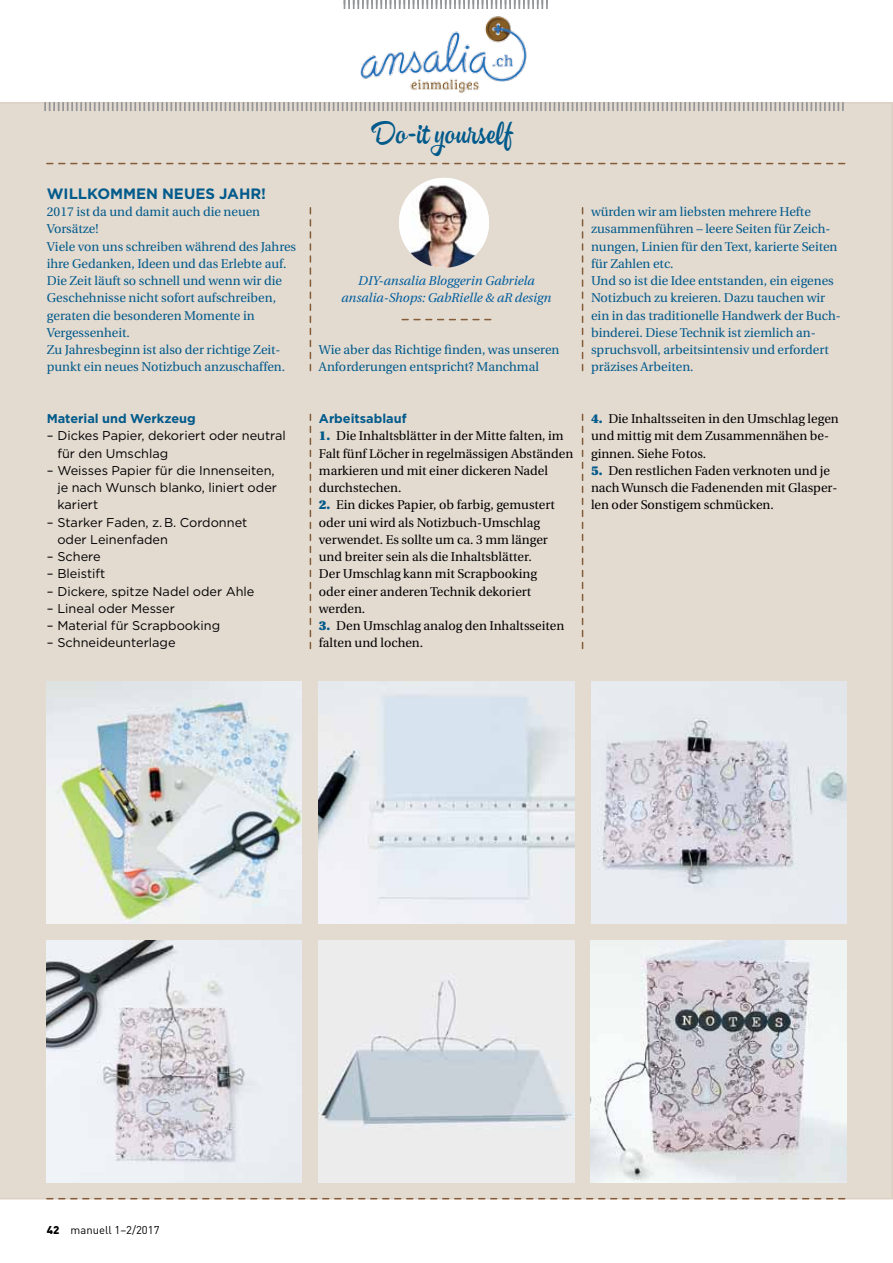
<style>
.page{position:relative;width:893px;height:1263px;background:#fff}
.page>*{position:absolute;margin:0;border:0;box-sizing:border-box;transform-origin:0 0}
.t1{font:30px "SVN Hollie Script Pro";color:#005a8b}
.t2{font:700 15px "Gotham";color:#005a8b}
.t3{font:12.75px/17.2px "Utopia";color:#005a8b}
.t4{font:12.75px/17.2px "Utopia";color:#000}
.t5{font:12.75px/17.2px "Gotham";color:#000}
.t6{font:italic 12.75px/17.2px "Utopia";color:#005e9e;text-align:center}
.t7{font:700 12.75px "Gotham";color:#005a8b}
.t8{font:11.25px "DIN";color:#000}
.s1{font-weight:900;color:#005a8b}
.s2{font-weight:900}
</style>
<div class="page">
<div style="left:0;top:102px;width:893px;height:1097px;background:#e3dad0"></div>
<img style="left:361px;top:16px;width:166px;height:77px">
<svg style="left:44px;top:102px;width:800px;height:9px;background:#c4bfb9"></svg>
<svg style="left:344px;top:0;width:204px;height:9px"></svg>
<svg style="left:47px;top:163px;width:798px;height:1px"></svg>
<svg style="left:47px;top:1198px;width:798px;height:1px"></svg>
<img style="left:47px;top:682px;width:255px;height:241px">
<img style="left:319px;top:682px;width:255px;height:241px">
<img style="left:591px;top:682px;width:255px;height:241px">
<img style="left:319px;top:941px;width:255px;height:241px">
<img style="left:47px;top:941px;width:255px;height:241px">
<img style="left:591px;top:941px;width:255px;height:241px">
<svg style="left:310px;top:208px;width:1px;height:163px"></svg>
<svg style="left:310px;top:414px;width:1px;height:234px"></svg>
<svg style="left:582px;top:208px;width:1px;height:163px"></svg>
<svg style="left:582px;top:414px;width:1px;height:234px"></svg>
<img style="left:399px;top:178px;width:90px;height:90px;border-radius:45px">
<svg style="left:402px;top:319px;width:89px;height:1px"></svg>
<p class="t2" style="left:47px;top:184px;width:64px">Willkomm</p>
<p class="t2" style="left:136px;top:184px;width:131px">en neues Jahr!</p>
<p class="t3" style="left:47px;top:203px;width:251px">2017 ist da und damit auch die neuen Vorsätze!<br>Viele von uns schreiben während des Jahres ihre Gedanken, Ideen und das Erlebte auf.<br>Die Zeit läuft so schnell und wenn wir die Geschehnisse nicht sofort aufschreiben, geraten die besonderen Momente in Vergessenheit.<br>Zu Jahresbeginn ist also der richtige Zeit&shy;punkt ein neues Notizbuch anzuschaffen.</p>
<p class="t7" style="left:47px;top:410px;width:150px">Material und Werkzeug</p>
<p class="t5" style="left:57px;top:427px;width:230px;text-indent:-11px">– Dickes Papier, dekoriert oder neutral für den Umschlag</p>
<p class="t5" style="left:57px;top:461px;width:221px;text-indent:-11px">– Weisses Papier für die Innenseiten, je nach Wunsch blanko, liniert oder kariert</p>
<p class="t5" style="left:57px;top:513px;width:191px;text-indent:-11px">– Starker Faden, z. B. Cordonnet oder Leinenfaden</p>
<p class="t5" style="left:47px;top:548px;width:55px">– Schere</p>
<p class="t5" style="left:47px;top:565px;width:60px">– Bleistift</p>
<p class="t5" style="left:47px;top:582px;width:209px">– Dickere, spitze Nadel oder Ahle</p>
<p class="t5" style="left:47px;top:599px;width:130px">– Lineal oder Messer</p>
<p class="t5" style="left:47px;top:617px;width:175px">– Material für Scrapbooking</p>
<p class="t5" style="left:47px;top:634px;width:130px">– Schneideunterlage</p>
<h1 class="t1" style="left:375px;top:116px;width:140px">Do-it yourself</h1>
<p class="t6" style="left:341px;top:272px;width:212px">DIY-ansalia Bloggerin Gabriela ansalia-Shops: GabRielle &amp; aR design</p>
<p class="t3" style="left:319px;top:341px;width:242px">Wie aber das Richtige finden, was unseren<br>Anforderungen entspricht? Manchmal</p>
<p class="t7" style="left:319px;top:410px;width:89px">Arbeitsablauf</p>
<p class="t4" style="left:319px;top:428px;width:256px"><span class="s1">1.</span> Die Inhaltsblätter in der Mitte falten, im Falt fünf Löcher in regelmässigen Abständen markieren und mit einer dickeren Nadel durchstechen.</p>
<p class="t4" style="left:319px;top:497px;width:238px"><span class="s1">2.</span> Ein dickes Papier, ob farbig, gemustert oder uni wird als Notizbuch-Umschlag verwendet. Es sollte um ca. 3 mm länger und breiter sein als die Inhaltsblätter.<br>Der Umschlag kann mit Scrapbooking oder einer anderen Technik dekoriert werden.</p>
<p class="t4" style="left:319px;top:617px;width:247px"><span class="s1">3.</span> Den Umschlag analog den Inhaltsseiten falten und lochen.</p>
<p class="t3" style="left:591px;top:203px;width:251px">würden wir am liebsten mehrere Hefte zusammenführen – leere Seiten für Zeich&shy;nungen, Linien für den Text, karierte Seiten für Zahlen etc.<br>Und so ist die Idee entstanden, ein eigenes Notizbuch zu kreieren. Dazu tauchen wir ein in das traditionelle Handwerk der Buch&shy;binderei. Diese Technik ist ziemlich an&shy;spruchsvoll, arbeitsintensiv und erfordert präzises Arbeiten.</p>
<p class="t4" style="left:591px;top:410px;width:249px"><span class="s1">4.</span> Die Inhaltsseiten in den Umschlag legen und mittig mit dem Zusammennähen be&shy;ginnen. Siehe Fotos.</p>
<p class="t4" style="left:591px;top:462px;width:248px"><span class="s1">5.</span> Den restlichen Faden verknoten und je nach Wunsch die Fadenenden mit Glasper&shy;len oder Sonstigem schmücken.</p>
<p class="t8" style="left:47px;top:1223px;width:114px"><span class="s2">42</span> manuell 1–2/2017</p>
</div>
